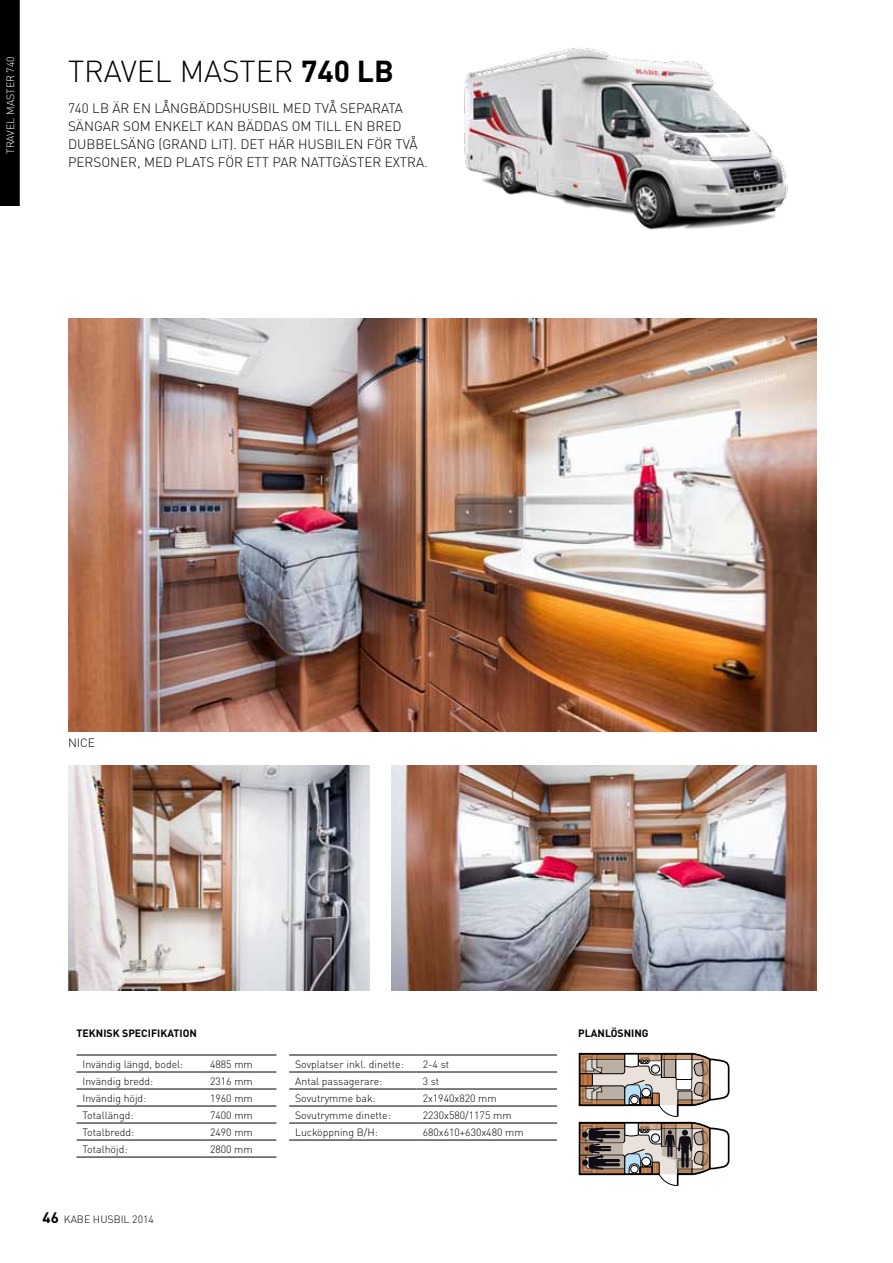
<style>
.page{position:relative;width:893px;height:1263px;background:#fff}
.page>*{position:absolute;margin:0;border:0;box-sizing:border-box;transform-origin:0 0}
.t1{font:300 30px "DINOT";color:#000}
.t2{font:300 13.5px/18px "DINOT";color:#000}
.t3{font:300 12px "DINOT";color:#000}
.t4{font:300 10.5px "DINOT";color:#000}
.t5{font:700 10.5px "DINOT";color:#000}
.t6{font:300 10.5px "DINOT";color:#fff}
.s1{font-weight:700}
.s2{font-weight:700;font-size:15px}
</style>
<div class="page">
<img style="left:391px;top:765px;width:425px;height:226px">
<img style="left:68px;top:319px;width:748px;height:412px">
<img style="left:68px;top:765px;width:302px;height:226px">
<img style="left:464px;top:48px;width:324px;height:182px">
<svg style="left:578px;top:1052px;width:152px;height:133px"></svg>
<div style="left:0;top:0;width:20px;height:206px;background:#000"></div>
<hr style="left:77px;top:1054px;width:127px;height:1px;background:#000">
<hr style="left:204px;top:1054px;width:72px;height:1px;background:#000">
<hr style="left:77px;top:1071px;width:127px;height:1px;background:#000">
<hr style="left:204px;top:1071px;width:72px;height:1px;background:#000">
<hr style="left:77px;top:1089px;width:127px;height:1px;background:#000">
<hr style="left:204px;top:1089px;width:72px;height:1px;background:#000">
<hr style="left:77px;top:1106px;width:127px;height:1px;background:#000">
<hr style="left:204px;top:1106px;width:72px;height:1px;background:#000">
<hr style="left:77px;top:1123px;width:127px;height:1px;background:#000">
<hr style="left:204px;top:1123px;width:72px;height:1px;background:#000">
<hr style="left:77px;top:1140px;width:127px;height:1px;background:#000">
<hr style="left:204px;top:1140px;width:72px;height:1px;background:#000">
<hr style="left:77px;top:1157px;width:127px;height:1px;background:#000">
<hr style="left:204px;top:1157px;width:72px;height:1px;background:#000">
<hr style="left:289px;top:1054px;width:128px;height:1px;background:#000">
<hr style="left:417px;top:1054px;width:140px;height:1px;background:#000">
<hr style="left:289px;top:1071px;width:128px;height:1px;background:#000">
<hr style="left:417px;top:1071px;width:140px;height:1px;background:#000">
<hr style="left:289px;top:1089px;width:128px;height:1px;background:#000">
<hr style="left:417px;top:1089px;width:140px;height:1px;background:#000">
<hr style="left:289px;top:1106px;width:128px;height:1px;background:#000">
<hr style="left:417px;top:1106px;width:140px;height:1px;background:#000">
<hr style="left:289px;top:1123px;width:128px;height:1px;background:#000">
<hr style="left:417px;top:1123px;width:140px;height:1px;background:#000">
<hr style="left:289px;top:1140px;width:128px;height:1px;background:#000">
<hr style="left:417px;top:1140px;width:140px;height:1px;background:#000">
<p class="t6" style="left:4px;top:154px;width:99px;rotate:-90deg">TRAVEL MASTER 740</p>
<h1 class="t1" style="left:68px;top:53px;width:327px">TRAVEL MASTER <span class="s1">740 LB</span></h1>
<p class="t2" style="left:68px;top:99px;width:361px">740 LB ÄR EN LÅN GBÄDDSHUSBIL MED TVÅ SEPARATA SÄN GAR SO M EN KELT KAN BÄDDAS O M TILL EN BR ED DUBBELSÄN G (GRAN D LIT). DET HÄR HUSBILEN FÖR TVÅ PERSON ER , MED PLATS FÖR ETT PAR NATTGÄSTER EXTRA.</p>
<p class="t3" style="left:68px;top:735px;width:29px">NICE</p>
<p class="t5" style="left:77px;top:1026px;width:8px">TEKNISK</p>
<p class="t5" style="left:122px;top:1026px;width:32px">SPECIFIKATI</p>
<p class="t5" style="left:183px;top:1026px;width:14px">ON</p>
<p class="t5" style="left:578px;top:1026px;width:14px">PLANLÖSNING</p>
<p class="t4" style="left:83px;top:1057px;width:102px">Invändig längd, bodel:</p>
<p class="t4" style="left:210px;top:1057px;width:44px">4885 mm</p>
<p class="t4" style="left:295px;top:1057px;width:110px">Sovplatser inkl. dinette:</p>
<p class="t4" style="left:423px;top:1057px;width:28px">2-4 st</p>
<p class="t4" style="left:83px;top:1074px;width:72px">Invändig bredd:</p>
<p class="t4" style="left:210px;top:1074px;width:44px">2316 mm</p>
<p class="t4" style="left:295px;top:1074px;width:89px">Antal passagerare:</p>
<p class="t4" style="left:423px;top:1074px;width:18px">3 st</p>
<p class="t4" style="left:83px;top:1091px;width:65px">Invändig höjd:</p>
<p class="t4" style="left:210px;top:1091px;width:44px">1960 mm</p>
<p class="t4" style="left:295px;top:1091px;width:82px">Sovutrymme bak:</p>
<p class="t4" style="left:423px;top:1091px;width:75px">2x1940x820 mm</p>
<p class="t4" style="left:83px;top:1108px;width:53px">Totallängd:</p>
<p class="t4" style="left:210px;top:1108px;width:44px">7400 mm</p>
<p class="t4" style="left:295px;top:1108px;width:97px">Sovutrymme dinette:</p>
<p class="t4" style="left:423px;top:1108px;width:90px">2230x580/1175 mm</p>
<p class="t4" style="left:82px;top:1125px;width:53px">Totalbredd:</p>
<p class="t4" style="left:210px;top:1125px;width:44px">2490 mm</p>
<p class="t4" style="left:295px;top:1125px;width:84px">Lucköppning B/H:</p>
<p class="t4" style="left:423px;top:1125px;width:102px">680x610+630x480 mm</p>
<p class="t4" style="left:82px;top:1142px;width:46px">Totalhöjd:</p>
<p class="t4" style="left:210px;top:1142px;width:44px">2800 mm</p>
<p class="t4" style="left:43px;top:1213px;width:113px"><span class="s2">46</span> KABE HUSBIL 2014</p>
</div>
